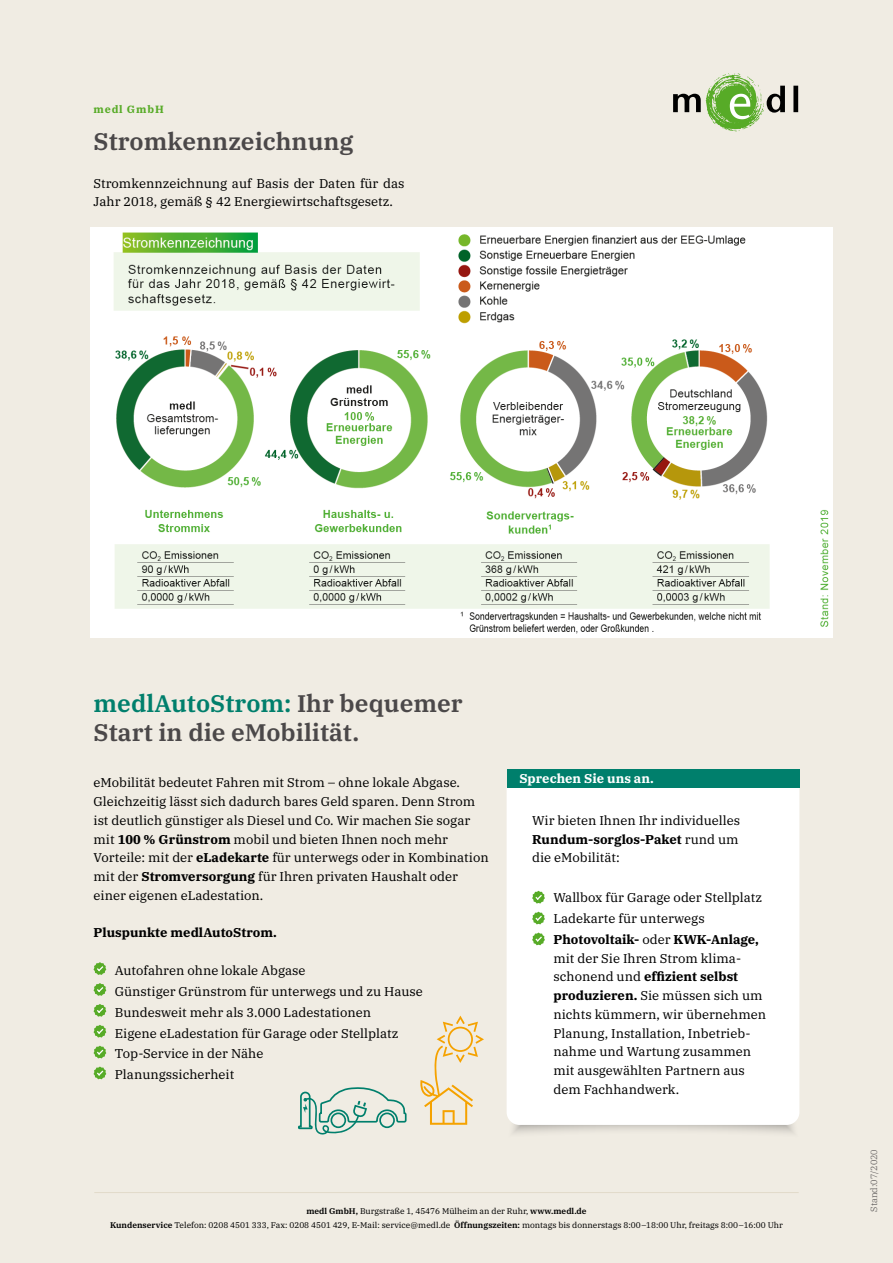
<style>
.page{position:relative;width:893px;height:1263px;background:#f0ece3}
.page>*{position:absolute;margin:0;border:0;box-sizing:border-box;transform-origin:0 0}
.t1{font:600 24px/28.2px "IBM Plex Serif";color:#4b4849}
.t2{font:12.75px/18.8px "IBM Plex Serif";color:#000}
.t3{font:700 12.75px "IBM Plex Serif";color:#000}
.t4{font:700 12.75px "IBM Plex Serif";color:#fff}
.t5{font:700 10.5px "IBM Plex Serif";letter-spacing:.08em;color:#57ab27}
.t6{font:300 9px "IBM Plex Serif";color:#4b4849}
.t7{font:8.25px/13.5px "IBM Plex Serif";color:#000;text-align:center}
.s1{color:#007f6c}
.s2{font-weight:700}
.s3{font-weight:600}
</style>
<div class="page">
<hr style="left:94px;top:1192px;width:705px;height:1px;background:#e2daca">
<svg style="left:513px;top:1125px;width:281px;height:8px"></svg>
<div style="left:507px;top:787px;width:292px;height:338px;background:#fff"></div>
<svg style="left:94px;top:962px;width:12px;height:13px"></svg>
<svg style="left:94px;top:983px;width:12px;height:13px"></svg>
<svg style="left:94px;top:1004px;width:12px;height:13px"></svg>
<svg style="left:94px;top:1025px;width:12px;height:12px"></svg>
<svg style="left:94px;top:1046px;width:12px;height:12px"></svg>
<svg style="left:94px;top:1066px;width:12px;height:13px"></svg>
<svg style="left:532px;top:891px;width:13px;height:12px"></svg>
<svg style="left:532px;top:912px;width:13px;height:12px"></svg>
<svg style="left:532px;top:932px;width:13px;height:13px"></svg>
<svg style="left:298px;top:1087px;width:109px;height:48px"></svg>
<svg style="left:420px;top:1015px;width:64px;height:110px"></svg>
<div style="left:507px;top:769px;width:292px;height:18px;background:#007f6c"></div>
<svg style="left:673px;top:73px;width:125px;height:58px"></svg>
<img style="left:90px;top:228px;width:743px;height:409px">
<p class="t5" style="left:93px;top:101px;width:72px">medl GmbH</p>
<h1 class="t1" style="left:93px;top:126px;width:262px">Stromkennzeichnung</h1>
<p class="t2" style="left:93px;top:173px;width:313px;line-height:18px">Stromkennzeichnung auf Basis der Daten für das<br>Jahr 2018, gemäß § 42 Energiewirtschaftsgesetz.</p>
<h1 class="t1" style="left:94px;top:688px;width:370px"><span class="s1">medlAutoStrom:</span> Ihr bequemer<br>Start in die eMobilität.</h1>
<p class="t2" style="left:94px;top:772px;width:397px">eMobilität bedeutet Fahren mit Strom – ohne lokale Abgase.<br>Gleichzeitig lässt sich dadurch bares Geld sparen. Denn Strom ist deutlich günstiger als Diesel und Co. Wir machen Sie sogar mit <span class="s2">100 % Grünstrom</span> mobil und bieten Ihnen noch mehr Vorteile: mit der <span class="s2">eLadekarte</span> für unterwegs oder in Kombination mit der <span class="s2">Stromversorgung</span> für Ihren privaten Haushalt oder einer eigenen eLadestation.</p>
<p class="t3" style="left:94px;top:923px;width:185px">Pluspunkte medlAutoStrom.</p>
<p class="t2" style="left:115px;top:959px;width:310px;line-height:20.9px">Autofahren ohne lokale Abgase<br>Günstiger Grünstrom für unterwegs und zu Hause Bundesweit mehr als 3.000 Ladestationen<br>Eigene eLadestation für Garage oder Stellplatz Top-Service in der Nähe<br>Planungssicherheit</p>
<p class="t4" style="left:519px;top:768px;width:136px">Sprechen Sie uns an.</p>
<p class="t2" style="left:532px;top:810px;width:210px;text-align:justify">Wir bieten Ihnen Ihr individuelles <span class="s2">Rundum-sorglos-Paket</span> rund um die eMobilität:</p>
<p class="t2" style="left:553px;top:886px;width:210px;line-height:20.9px">Wallbox für Garage oder Stellplatz<br>Ladekarte für unterwegs<br><span class="s2">Photovoltaik-</span> oder <span class="s2">KWK-Anlage,</span></p>
<p class="t2" style="left:553px;top:947px;width:214px">mit der Sie Ihren Strom klima&shy;schonend und <span class="s2">effizient selbst produzieren.</span> Sie müssen sich um nichts kümmern, wir übernehmen<br>Planung, Installation, Inbetrieb&shy;nahme und Wartung zusammen mit ausgewählten Partnern aus dem Fachhandwerk.</p>
<p class="t7" style="left:110px;top:1204px;width:674px"><span class="s3">medl GmbH,</span> Burgstraße 1, 45476 Mülheim an der Ruhr, <span class="s3">www.medl.de<br>Kundenservice</span> Telefon: 0208 4501 333, Fax: 0208 4501 429, E-Mail: service@medl.de <span class="s3">Öffnungszeiten:</span> montags bis donnerstags 8:00–18:00 Uhr, freitags 8:00–16:00 Uhr</p>
<p class="t6" style="left:867px;top:1211px;width:64px;rotate:-90deg">Stand:07/2020</p>
</div>
